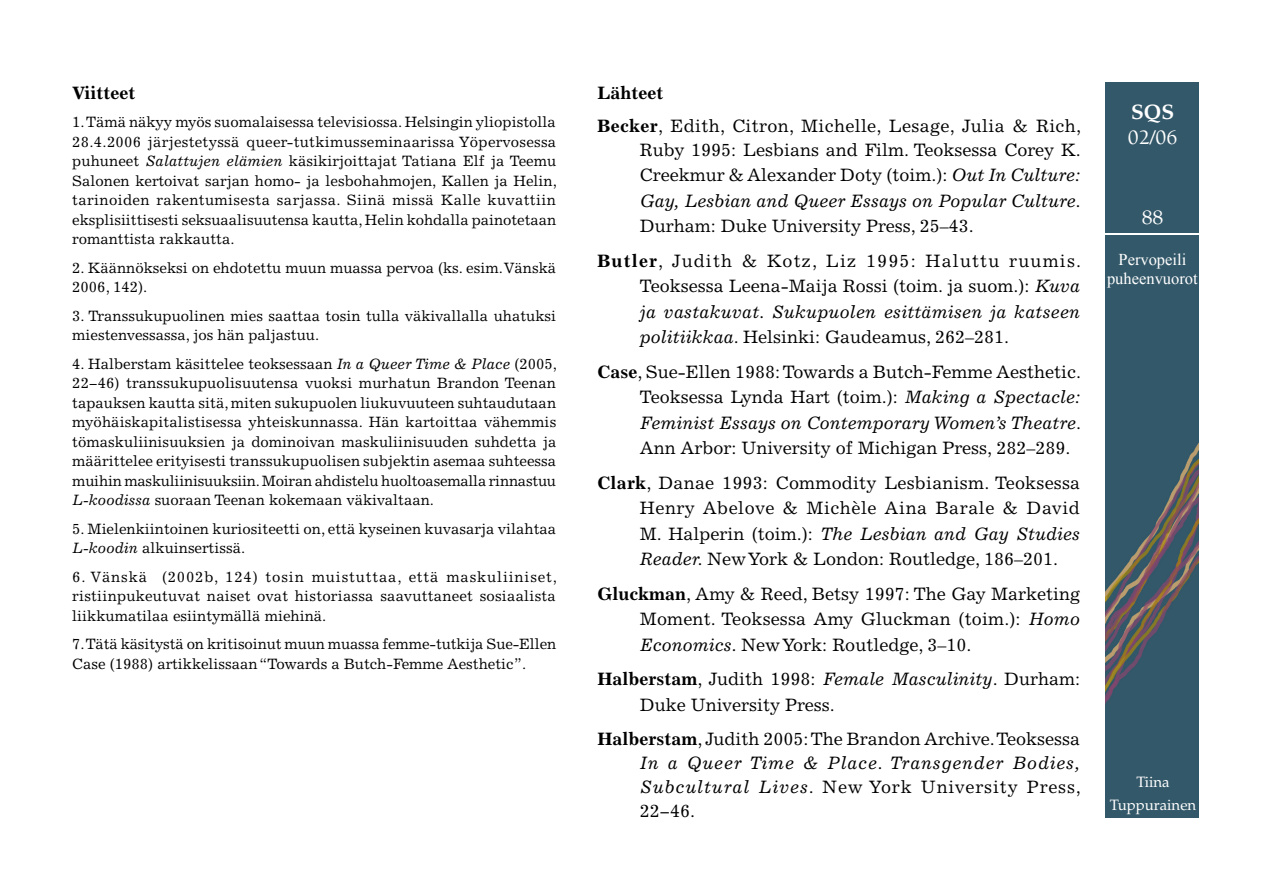
<style>
.page{position:relative;width:1263px;height:893px;background:#fff}
.page>*{position:absolute;margin:0;border:0;box-sizing:border-box;transform-origin:0 0}
.t1{font:500 21px "Berkeley";color:#fff}
.t2{font:700 21px "Palatino";color:#fff}
.t3{font:18px/25.5px "Excelsior";color:#000;text-align:justify}
.t4{font:18px/34.5px "Excelsior";letter-spacing:.025em;color:#000}
.t5{font:18px/33px "Excelsior";letter-spacing:.02em;color:#000}
.t6{font:700 18px "Excelsior";color:#000}
.t7{font:16.5px/19.8px "Times New Roman";color:#fff;text-align:center}
.t8{font:15px/19.5px "Excelsior";color:#000}
.t9{font:15px/22.8px "Palatino";color:#fff;text-align:center}
.s1{font-style:italic}
.s2{font-weight:700}
</style>
<div class="page">
<img style="left:1106px;top:82px;width:92px;height:736px">
<hr style="left:1100px;top:233px;width:103px;height:2px;background:#fff">
<p class="t6" style="left:72px;top:82px;width:65px">Viitteet</p>
<p class="t8" style="left:72px;top:112px;width:486px;text-align:justify">1. Tämä näkyy myös suomalaisessa televisiossa. Helsingin yliopistolla 28.4.2006 järjestetyssä queer-tutkimusseminaarissa Yöpervosessa puhuneet <span class="s1">Salattujen elämien</span> käsikirjoittajat Tatiana Elf ja Teemu Salonen kertoivat sarjan homo- ja lesbohahmojen, Kallen ja Helin, tarinoiden rakentumisesta sarjassa. Siinä missä Kalle kuvattiin eksplisiittisesti seksuaalisuutensa kautta, Helin kohdalla painotetaan romanttista rakkautta.</p>
<p class="t8" style="left:72px;top:258px;width:485px">2. Käännökseksi on ehdotettu muun muassa pervoa (ks. esim. Vänskä<br>2006, 142).</p>
<p class="t8" style="left:72px;top:306px;width:485px">3. Transsukupuolinen mies saattaa tosin tulla väkivallalla uhatuksi miestenvessassa, jos hän paljastuu.</p>
<p class="t8" style="left:72px;top:354px;width:486px;text-align:justify">4. Halberstam käsittelee teoksessaan <span class="s1">In a Queer Time &amp; Place</span> (2005, 22−46) transsukupuolisuutensa vuoksi murhatun Brandon Teenan tapauksen kautta sitä, miten sukupuolen liukuvuuteen suhtaudutaan myöhäiskapitalistisessa yhteiskunnassa. Hän kartoittaa vähemmis tömaskuliinisuuksien ja dominoivan maskuliinisuuden suhdetta ja määrittelee erityisesti transsukupuolisen subjektin asemaa suhteessa muihin maskuliinisuuksiin. Moiran ahdistelu huoltoasemalla rinnastuu <span class="s1">L-koodissa</span> suoraan Teenan kokemaan väkivaltaan.</p>
<p class="t8" style="left:72px;top:519px;width:485px">5. Mielenkiintoinen kuriositeetti on, että kyseinen kuvasarja vilahtaa<br><span class="s1">L-koodin</span> alkuinsertissä.</p>
<p class="t8" style="left:72px;top:567px;width:486px;text-align:justify">6. Vänskä (2002b, 124) tosin muistuttaa, että maskuliiniset, ristiinpukeutuvat naiset ovat historiassa saavuttaneet sosiaalista liikkumatilaa esiintymällä miehinä.</p>
<p class="t8" style="left:72px;top:634px;width:485px">7. Tätä käsitystä on kritisoinut muun muassa femme-tutkija Sue-Ellen<br>Case (1988) artikkelissaan “Towards a Butch-Femme Aesthetic”.</p>
<p class="t5" style="left:597px;top:76px;width:485px"><span class="s2">Lähteet<br>Becker</span>, Edith, Citron, Michelle, Lesage, Julia &amp; Rich,</p>
<p class="t3" style="left:640px;top:137px;width:442px">Ruby 1995: Lesbians and Film. Teoksessa Corey K.<br>Creekmur &amp; Alexander Doty (toim.): <span class="s1">Out In Culture:<br>Gay, Lesbian and Queer Essays on Popular Culture.</span></p>
<p class="t4" style="left:597px;top:209px;width:485px;text-indent:43px">Durham: Duke University Press, 25–43.<br><span class="s2">Butler</span>, Judith &amp; Kotz, Liz 1995: Haluttu ruumis.</p>
<p class="t3" style="left:640px;top:273px;width:442px">Teoksessa Leena-Maija Rossi (toim. ja suom.): <span class="s1">Kuva ja vastakuvat. Sukupuolen esittämisen ja katseen politiikkaa</span>. Helsinki: Gaudeamus, 262–281.</p>
<p class="t3" style="left:640px;top:359px;width:443px;text-indent:-43px"><span class="s2">Case</span>, Sue-Ellen 1988: Towards a Butch-Femme Aesthetic.<br>Teoksessa Lynda Hart (toim.): <span class="s1">Making a Spectacle:<br>Feminist Essays on Contemporary Women’s Theatre</span>.<br>Ann Arbor: University of Michigan Press, 282–289.</p>
<p class="t3" style="left:640px;top:470px;width:442px;text-indent:-43px"><span class="s2">Clark</span>, Danae 1993: Commodity Lesbianism. Teoksessa Henry Abelove &amp; Michèle Aina Barale &amp; David M. Halperin (toim.): <span class="s1">The Lesbian and Gay Studies Reader.</span> New York &amp; London: Routledge, 186–201.</p>
<p class="t3" style="left:640px;top:581px;width:442px;text-indent:-43px"><span class="s2">Gluckman</span>, Amy &amp; Reed, Betsy 1997: The Gay Marketing Moment. Teoksessa Amy Gluckman (toim.): <span class="s1">Homo Economics.</span> New York: Routledge, 3–10.</p>
<p class="t3" style="left:640px;top:666px;width:442px;text-indent:-43px"><span class="s2">Halberstam</span>, Judith 1998: <span class="s1">Female Masculinity</span>. Durham:<br>Duke University Press.</p>
<p class="t3" style="left:640px;top:727px;width:442px;line-height:24px;text-indent:-43px"><span class="s2">Halberstam</span>, Judith 2005: The Brandon Archive. Teoksessa <span class="s1">In a Queer Time &amp; Place. Transgender Bodies, Subcultural Lives</span>. New York University Press, 22−46.</p>
<h1 class="t2" style="left:1131px;top:99px;width:45px">SQS</h1>
<h1 class="t1" style="left:1128px;top:126px;width:51px">02/06</h1>
<h1 class="t1" style="left:1142px;top:207px;width:23px">88</h1>
<p class="t7" style="left:1107px;top:249px;width:92px">Pervopeili puheenvuorot</p>
<p class="t9" style="left:1110px;top:771px;width:88px">Tiina<br>Tuppurainen</p>
</div>
